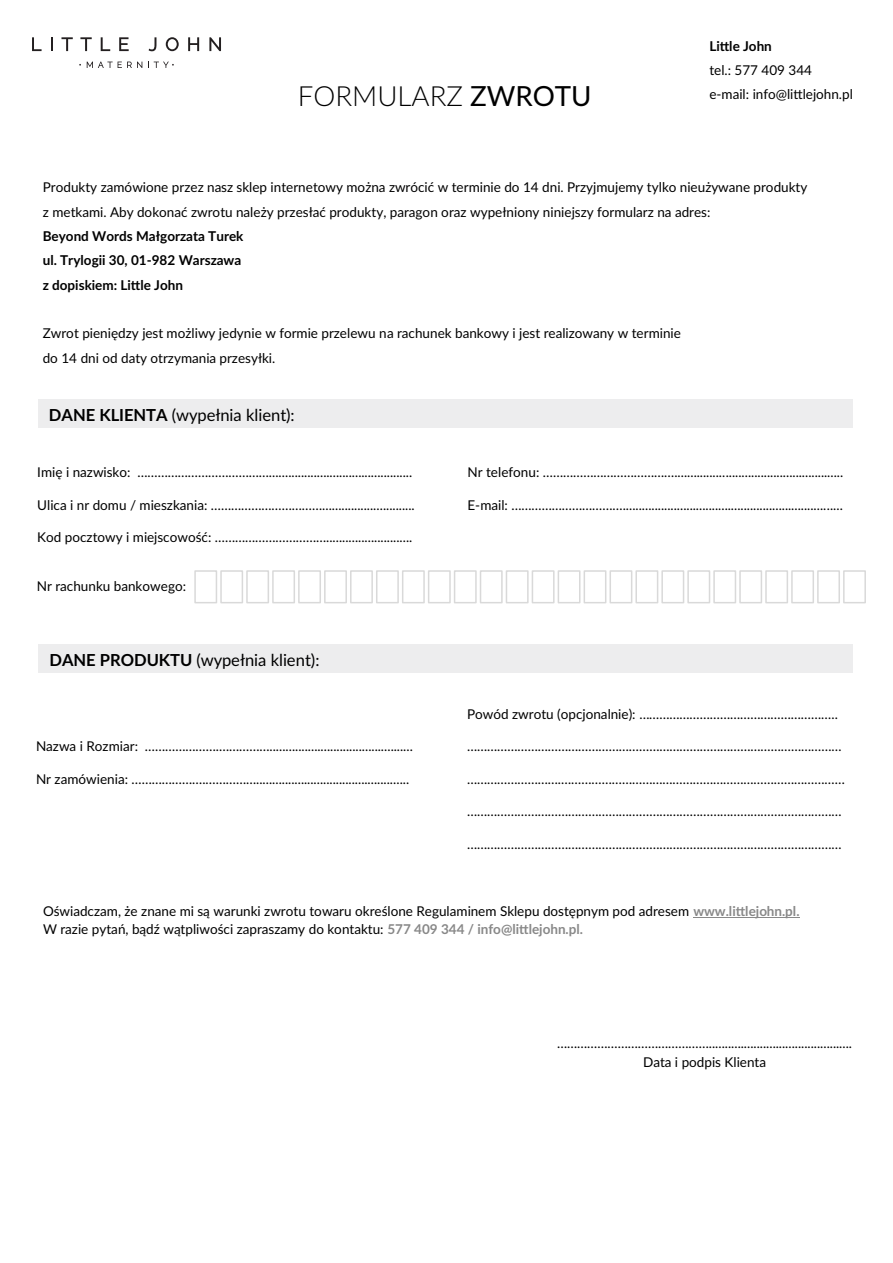
<style>
.page{position:relative;width:893px;height:1263px;background:#fff}
.page>*{position:absolute;margin:0;border:0;box-sizing:border-box;transform-origin:0 0}
.t1{font:300 27.75px "Lato";color:#000}
.t2{font:16.5px "Lato";color:#000}
.t3{font:13.5px/24.3px "Lato";color:#000}
.t4{font:700 13.5px/24.3px "Lato";color:#000}
.s1{font-weight:400}
.s2{font-weight:700}
.s3{font-weight:700;color:#888}
</style>
<div class="page">
<div style="left:38px;top:399px;width:815px;height:29px;background:#ededee"></div>
<div style="left:38px;top:644px;width:815px;height:29px;background:#ededee"></div>
<hr style="left:693px;top:917px;width:107px;height:1px;background:#888">
<div style="left:194px;top:570px;width:23px;height:33px;border:2px solid #d9d9d9"></div>
<div style="left:220px;top:570px;width:23px;height:33px;border:2px solid #d9d9d9"></div>
<div style="left:246px;top:570px;width:23px;height:33px;border:2px solid #d9d9d9"></div>
<div style="left:272px;top:570px;width:23px;height:33px;border:2px solid #d9d9d9"></div>
<div style="left:298px;top:570px;width:23px;height:33px;border:2px solid #d9d9d9"></div>
<div style="left:324px;top:570px;width:23px;height:33px;border:2px solid #d9d9d9"></div>
<div style="left:350px;top:570px;width:23px;height:33px;border:2px solid #d9d9d9"></div>
<div style="left:376px;top:570px;width:23px;height:33px;border:2px solid #d9d9d9"></div>
<div style="left:402px;top:570px;width:23px;height:33px;border:2px solid #d9d9d9"></div>
<div style="left:428px;top:570px;width:23px;height:33px;border:2px solid #d9d9d9"></div>
<div style="left:454px;top:570px;width:23px;height:33px;border:2px solid #d9d9d9"></div>
<div style="left:480px;top:570px;width:23px;height:33px;border:2px solid #d9d9d9"></div>
<div style="left:506px;top:570px;width:23px;height:33px;border:2px solid #d9d9d9"></div>
<div style="left:532px;top:570px;width:23px;height:33px;border:2px solid #d9d9d9"></div>
<div style="left:558px;top:570px;width:22px;height:33px;border:2px solid #d9d9d9"></div>
<div style="left:584px;top:570px;width:22px;height:33px;border:2px solid #d9d9d9"></div>
<div style="left:610px;top:570px;width:22px;height:33px;border:2px solid #d9d9d9"></div>
<div style="left:635px;top:570px;width:23px;height:33px;border:2px solid #d9d9d9"></div>
<div style="left:661px;top:570px;width:23px;height:33px;border:2px solid #d9d9d9"></div>
<div style="left:687px;top:570px;width:23px;height:33px;border:2px solid #d9d9d9"></div>
<div style="left:713px;top:570px;width:23px;height:33px;border:2px solid #d9d9d9"></div>
<div style="left:739px;top:570px;width:23px;height:33px;border:2px solid #d9d9d9"></div>
<div style="left:765px;top:570px;width:23px;height:33px;border:2px solid #d9d9d9"></div>
<div style="left:791px;top:570px;width:23px;height:33px;border:2px solid #d9d9d9"></div>
<div style="left:817px;top:570px;width:23px;height:33px;border:2px solid #d9d9d9"></div>
<div style="left:843px;top:570px;width:23px;height:33px;border:2px solid #d9d9d9"></div>
<svg style="left:32px;top:37px;width:10px;height:14px"></svg>
<svg style="left:51px;top:37px;width:2px;height:14px"></svg>
<svg style="left:61px;top:37px;width:12px;height:14px"></svg>
<svg style="left:80px;top:37px;width:12px;height:14px"></svg>
<svg style="left:101px;top:37px;width:9px;height:14px"></svg>
<svg style="left:119px;top:37px;width:10px;height:14px"></svg>
<svg style="left:149px;top:37px;width:7px;height:14px"></svg>
<svg style="left:166px;top:37px;width:13px;height:14px"></svg>
<svg style="left:188px;top:37px;width:11px;height:14px"></svg>
<svg style="left:209px;top:37px;width:12px;height:14px"></svg>
<svg style="left:87px;top:62px;width:55px;height:6px"></svg>
<svg style="left:148px;top:62px;width:26px;height:6px"></svg>
<h1 class="t1" style="left:298px;top:77px;width:295px">FORMULARZ <span class="s1">ZWROTU</span></h1>
<p class="t4" style="left:709px;top:33px;width:64px">Little John</p>
<p class="t3" style="left:709px;top:57px;width:145px">tel.: 577 409 344 e-mail: info@littlejohn.pl</p>
<p class="t3" style="left:43px;top:175px;width:766px">Produkty zamówione przez nasz sklep internetowy można zwrócić w terminie do 14 dni. Przyjmujemy tylko nieużywane produkty z metkami. Aby dokonać zwrotu należy przesłać produkty, paragon oraz wypełniony niniejszy formularz na adres:</p>
<p class="t4" style="left:43px;top:223px;width:202px">Beyond Words Małgorzata Turek ul. Trylogii 30, 01-982 Warszawa z dopiskiem: Little John</p>
<p class="t3" style="left:43px;top:321px;width:640px">Zwrot pieniędzy jest możliwy jedynie w formie przelewu na rachunek bankowy i jest realizowany w terminie do 14 dni od daty otrzymania przesyłki.</p>
<p class="t2" style="left:49px;top:403px;width:247px"><span class="s2">DANE KLIENTA</span> (wypełnia klient):</p>
<p class="t3" style="left:37px;top:460px;width:377px">Imię i nazwisko: ………………………………….............................................</p>
<p class="t3" style="left:37px;top:492px;width:379px">Ulica i nr domu / mieszkania: …………………………….............................</p>
<p class="t3" style="left:37px;top:524px;width:377px">Kod pocztowy i miejscowość: ……………………………...........................</p>
<p class="t3" style="left:37px;top:573px;width:151px">Nr rachunku bankowego:</p>
<p class="t2" style="left:50px;top:648px;width:272px"><span class="s2">DANE PRODUKTU</span> (wypełnia klient):</p>
<p class="t3" style="left:36px;top:734px;width:378px">Nazwa i Rozmiar: ………………….…………….............................................</p>
<p class="t3" style="left:36px;top:766px;width:375px">Nr zamówienia: ………………….……………................................................</p>
<p class="t3" style="left:468px;top:460px;width:377px">Nr telefonu: ………………………………….....................................................</p>
<p class="t3" style="left:468px;top:492px;width:377px">E-mail: …………………………….....................................................................</p>
<p class="t3" style="left:467px;top:701px;width:372px">Powód zwrotu (opcjonalnie): …………………………………………………..</p>
<p class="t3" style="left:467px;top:734px;width:376px">…………………………………………………………………………………………………</p>
<p class="t3" style="left:467px;top:766px;width:379px">……………………….…………………………………………………………………………</p>
<p class="t3" style="left:467px;top:799px;width:376px">…………………………………………………………………………………………………</p>
<p class="t3" style="left:467px;top:831px;width:376px">…………………………………………………………………………………………………</p>
<p class="t3" style="left:43px;top:901px;width:758px;line-height:18.6px">Oświadczam, że znane mi są warunki zwrotu towaru określone Regulaminem Sklepu dostępnym pod adresem <span class="s3">www.littlejohn.pl.<br></span>W razie pytań, bądź wątpliwości zapraszamy do kontaktu: <span class="s3">577 409 344 / info@littlejohn.pl.</span></p>
<p class="t3" style="left:557px;top:1033px;width:296px;line-height:18.6px;text-align:center">……………………………………….............................................<br>Data i podpis Klienta</p>
</div>
